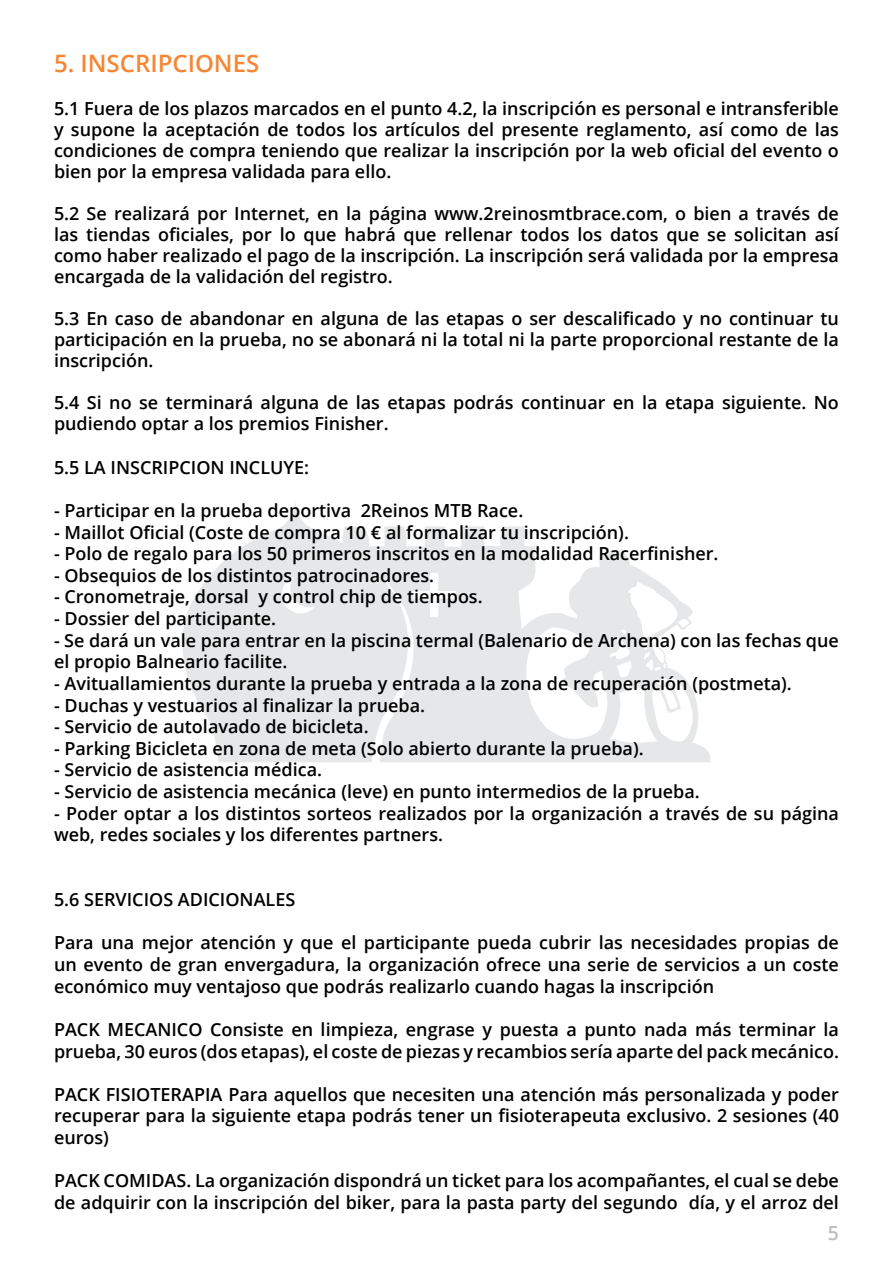
<style>
.page{position:relative;width:893px;height:1263px;background:#fff}
.page>*{position:absolute;margin:0;border:0;box-sizing:border-box;transform-origin:0 0}
.t1{font:600 24px "Open Sans";color:#f68633}
.t2{font:600 19.5px "Open Sans";color:#bcbec0}
.t3{font:600 18px/21px "Open Sans";color:#000;text-align:justify}
</style>
<div class="page">
<svg style="left:182px;top:503px;width:528px;height:259px;fill:#e6e7e8"></svg>
<h1 class="t1" style="left:54px;top:47px;width:207px">5. INSCRIPCIONES</h1>
<p class="t3" style="left:54px;top:98px;width:786px">5.1 Fuera de los plazos marcados en el punto 4.2, la inscripción es personal e intransferible y supone la aceptación de todos los artículos del presente reglamento, así como de las condiciones de compra teniendo que realizar la inscripción por la web oficial del evento o bien por la empresa validada para ello.</p>
<p class="t3" style="left:54px;top:203px;width:786px">5.2 Se realizará por Internet, en la página www.2reinosmtbrace.com, o bien a través de las tiendas oficiales, por lo que habrá que rellenar todos los datos que se solicitan así como haber realizado el pago de la inscripción. La inscripción será validada por la empresa encargada de la validación del registro.</p>
<p class="t3" style="left:54px;top:308px;width:786px">5.3 En caso de abandonar en alguna de las etapas o ser descalificado y no continuar tu participación en la prueba, no se abonará ni la total ni la parte proporcional restante de la inscripción.</p>
<p class="t3" style="left:54px;top:392px;width:786px">5.4 Si no se terminará alguna de las etapas podrás continuar en la etapa siguiente. No pudiendo optar a los premios Finisher.</p>
<p class="t3" style="left:54px;top:456px;width:257px">5.5 LA INSCRIPCION INCLUYE:</p>
<p class="t3" style="left:54px;top:499px;width:471px">- Participar en la prueba deportiva 2Reinos MTB Race.</p>
<p class="t3" style="left:54px;top:521px;width:576px">- Maillot Oficial (Coste de compra 10 € al formalizar tu inscripción).</p>
<p class="t3" style="left:54px;top:543px;width:666px">- Polo de regalo para los 50 primeros inscritos en la modalidad Racerfinisher.</p>
<p class="t3" style="left:54px;top:564px;width:382px">- Obsequios de los distintos patrocinadores.</p>
<p class="t3" style="left:54px;top:586px;width:430px">- Cronometraje, dorsal y control chip de tiempos.</p>
<p class="t3" style="left:54px;top:608px;width:224px">- Dossier del participante.</p>
<p class="t3" style="left:54px;top:629px;width:786px;line-height:21.6px">- Se dará un vale para entrar en la piscina termal (Balenario de Archena) con las fechas que el propio Balneario facilite.</p>
<p class="t3" style="left:54px;top:672px;width:739px">- Avituallamientos durante la prueba y entrada a la zona de recuperación (postmeta).</p>
<p class="t3" style="left:54px;top:694px;width:373px">- Duchas y vestuarios al finalizar la prueba.</p>
<p class="t3" style="left:54px;top:716px;width:316px">- Servicio de autolavado de bicicleta.</p>
<p class="t3" style="left:54px;top:737px;width:591px">- Parking Bicicleta en zona de meta (Solo abierto durante la prueba).</p>
<p class="t3" style="left:54px;top:759px;width:270px">- Servicio de asistencia médica.</p>
<p class="t3" style="left:54px;top:781px;width:647px">- Servicio de asistencia mecánica (leve) en punto intermedios de la prueba.</p>
<p class="t3" style="left:54px;top:802px;width:786px;line-height:21.6px">- Poder optar a los distintos sorteos realizados por la organización a través de su página web, redes sociales y los diferentes partners.</p>
<p class="t3" style="left:54px;top:889px;width:243px">5.6 SERVICIOS ADICIONALES</p>
<p class="t3" style="left:54px;top:932px;width:786px;line-height:21.6px">Para una mejor atención y que el participante pueda cubrir las necesidades propias de un evento de gran envergadura, la organización ofrece una serie de servicios a un coste económico muy ventajoso que podrás realizarlo cuando hagas la inscripción</p>
<p class="t3" style="left:54px;top:1018px;width:786px;line-height:21.6px">PACK MECANICO Consiste en limpieza, engrase y puesta a punto nada más terminar la prueba, 30 euros (dos etapas), el coste de piezas y recambios sería aparte del pack mecánico.</p>
<p class="t3" style="left:54px;top:1083px;width:786px;line-height:21.6px">PACK FISIOTERAPIA Para aquellos que necesiten una atención más personalizada y poder recuperar para la siguiente etapa podrás tener un fisioterapeuta exclusivo. 2 sesiones (40 euros)</p>
<p class="t3" style="left:54px;top:1169px;width:786px;line-height:21.6px">PACK COMIDAS. La organización dispondrá un ticket para los acompañantes, el cual se debe de adquirir con la inscripción del biker, para la pasta party del segundo día, y el arroz del</p>
<p class="t2" style="left:828px;top:1219px;width:13px">5</p>
</div>
